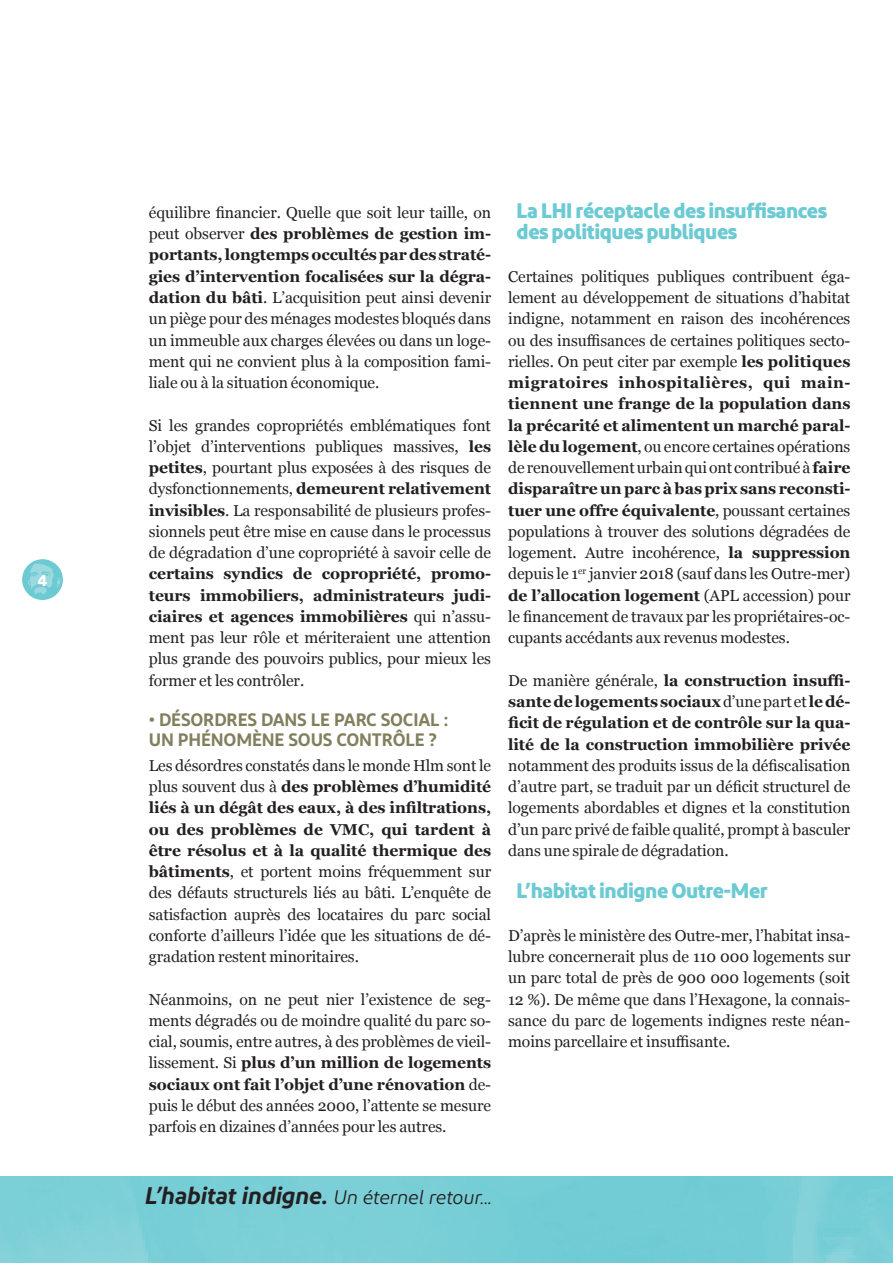
<style>
.page{position:relative;width:893px;height:1263px;background:#fff}
.page>*{position:absolute;margin:0;border:0;box-sizing:border-box;transform-origin:0 0}
.INTER_2{font:700 21px/21.3px "Diodrum";letter-spacing:-.02em;color:#6ccad3}
.t1{font:italic 19.5px "Diodrum";letter-spacing:-.01em;color:#231f20}
.INTER_3_OK{font:600 18px "Diodrum";letter-spacing:-.01em;color:#827f5e}
.TEXTE{font:15.75px/21.3px "Georgia";letter-spacing:-.005em;color:#231f20;text-align:justify}
.t2{font:700 15.75px "Diodrum";color:#fff}
.s1{font-weight:700}
.s2{font-weight:600;font-size:24px}
</style>
<div class="page">
<div style="left:22px;top:559px;width:41px;height:41px;background:#6ccad3;border-radius:50%"></div>
<svg style="left:28px;top:563px;width:33px;height:31px"></svg>
<p class="t2" style="left:38px;top:570px;width:11px">4</p>
<p class="TEXTE" style="left:149px;top:201px;width:344px">équilibre financier. Quelle que soit leur taille, on peut observer <span class="s1">des problèmes de gestion im&shy;portants, longtemps occultés par des straté&shy;gies d’intervention focalisées sur la dégra&shy;dation du bâti</span>. L’acquisition peut ainsi devenir un piège pour des ménages modestes bloqués dans un immeuble aux charges élevées ou dans un loge&shy;ment qui ne convient plus à la composition fami&shy;liale ou à la situation économique.</p>
<p class="TEXTE" style="left:149px;top:414px;width:344px">Si les grandes copropriétés emblématiques font l’objet d’interventions publiques massives, <span class="s1">les petites</span>, pourtant plus exposées à des risques de dysfonctionnements, <span class="s1">demeurent relativement invisibles</span>. La responsabilité de plusieurs profes&shy;sionnels peut être mise en cause dans le processus de dégradation d’une copropriété à savoir celle de <span class="s1">certains syndics de copropriété, promo&shy;teurs immobiliers, administrateurs judi&shy;ciaires et agences immobilières</span> qui n’assu&shy;ment pas leur rôle et mériteraient une attention plus grande des pouvoirs publics, pour mieux les former et les contrôler.</p>
<p class="INTER_3_OK" style="left:149px;top:708px;width:301px">• DÉSORDRES DANS LE PARC SOCIAL :</p>
<p class="INTER_3_OK" style="left:149px;top:728px;width:290px">UN PHÉNOMÈNE SOUS CONTRÔLE ?</p>
<p class="TEXTE" style="left:149px;top:754px;width:344px">Les désordres constatés dans le monde Hlm sont le plus souvent dus à <span class="s1">des problèmes d’humidité liés à un dégât des eaux, à des infiltrations, ou des problèmes de VMC, qui tardent à être résolus et à la qualité thermique des bâtiments</span>, et portent moins fréquemment sur des défauts structurels liés au bâti. L’enquête de satisfaction auprès des locataires du parc social conforte d’ailleurs l’idée que les situations de dé&shy;gradation restent minoritaires.</p>
<p class="TEXTE" style="left:149px;top:988px;width:344px">Néanmoins, on ne peut nier l’existence de seg&shy;ments dégradés ou de moindre qualité du parc so&shy;cial, soumis, entre autres, à des problèmes de vieil&shy;lissement. Si <span class="s1">plus d’un million de logements sociaux ont fait l’objet d’une rénovation</span> de&shy;puis le début des années 2000, l’attente se mesure parfois en dizaines d’années pour les autres.</p>
<p class="INTER_2" style="left:517px;top:199px;width:312px">La LHI réceptacle des insuffisances des politiques publiques</p>
<p class="TEXTE" style="left:508px;top:265px;width:344px">Certaines politiques publiques contribuent éga&shy;lement au développement de situations d’habitat indigne, notamment en raison des incohérences ou des insuffisances de certaines politiques secto&shy;rielles. On peut citer par exemple <span class="s1">les politiques migratoires inhospitalières, qui main&shy;tiennent une frange de la population dans la précarité et alimentent un marché paral&shy;lèle du logement</span>, ou encore certaines opérations de renouvellement urbain qui ont contribué à <span class="s1">faire disparaître un parc à bas prix sans reconsti&shy;tuer une offre équivalente</span>, poussant certaines populations à trouver des solutions dégradées de logement. Autre incohérence, <span class="s1">la suppression </span>depuis le 1<sup>er</sup> janvier 2018 (sauf dans les Outre-mer) <span class="s1">de l’allocation logement</span> (APL accession) pour le financement de travaux par les propriétaires-oc&shy;cupants accédants aux revenus modestes.</p>
<p class="TEXTE" style="left:508px;top:669px;width:344px">De manière générale, <span class="s1">la construction insuffi&shy;sante de logements sociaux</span> d’une part et <span class="s1">le dé&shy;ficit de régulation et de contrôle sur la qua&shy;lité de la construction immobilière privée </span>notamment des produits issus de la défiscalisation d’autre part, se traduit par un déficit structurel de logements abordables et dignes et la constitution d’un parc privé de faible qualité, prompt à basculer dans une spirale de dégradation.</p>
<p class="INTER_2" style="left:517px;top:879px;width:253px">L’habitat indigne Outre-Mer</p>
<p class="TEXTE" style="left:508px;top:924px;width:344px">D’après le ministère des Outre-mer, l’habitat insa&shy;lubre concernerait plus de 110 000 logements sur un parc total de près de 900 000 logements (soit 12 %). De même que dans l’Hexagone, la connais&shy;sance du parc de logements indignes reste néan&shy;moins parcellaire et insuffisante.</p>
<p class="t1" style="left:145px;top:1185px;width:349px"><span class="s2">L’habitat indigne.</span> Un éternel retour...</p>
</div>
